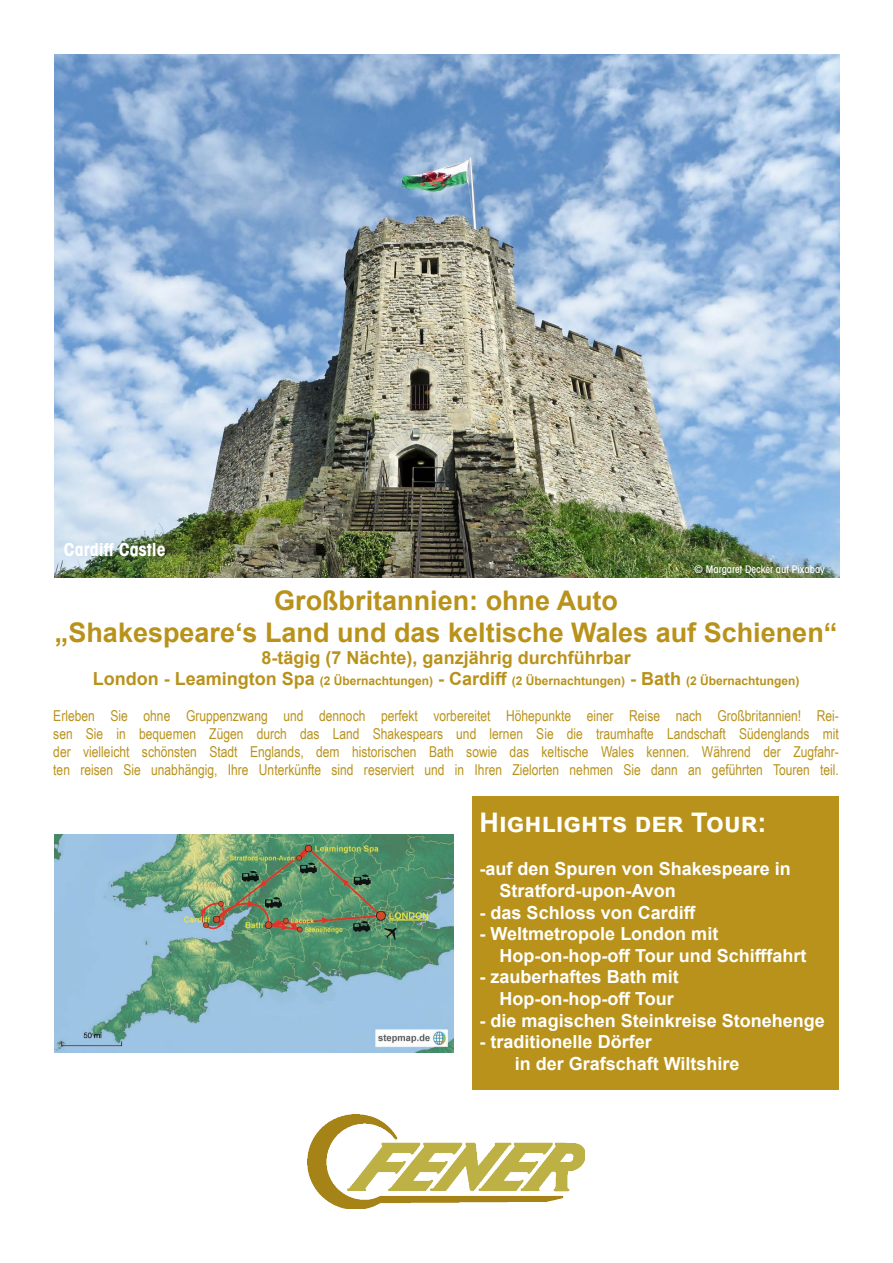
<style>
.page{position:relative;width:893px;height:1263px;background:#fff}
.page>*{position:absolute;margin:0;border:0;box-sizing:border-box;transform-origin:0 0}
.t1{font:700 27px "Arial";color:#b9921b}
.t2{font:700 27px "Arial";color:#fff}
.t3{font:700 18px "Arial";color:#fff}
.t4{font:700 18px "Arial";color:#b9921b}
.t5{font:700 condensed 18px "Avant Garde";color:#fff}
.t6{font:15px/18px "Arial Narrow";color:#b9921b;text-align:justify}
.t7{font:700 12px "Arial";color:#b9921b}
.t8{font:500 condensed 10.5px "Avant Garde";color:#fff}
.s1{font-size:18px}
</style>
<div class="page">
<img style="left:54px;top:54px;width:786px;height:524px">
<img style="left:308px;top:1114px;width:277px;height:95px">
<div style="left:472px;top:796px;width:367px;height:294px;background:#b9921b"></div>
<img style="left:54px;top:835px;width:400px;height:217px">
<p class="t5" style="left:64px;top:538px;width:104px">Cardiff Castle</p>
<p class="t8" style="left:695px;top:563px;width:132px">© Margaret Decker auf Pixabay</p>
<p class="t1" style="left:274px;top:581px;width:345px">Großbritannien: ohne Auto</p>
<p class="t1" style="left:55px;top:614px;width:784px">„Shakespeare‘s Land und das keltische Wales auf Schienen“</p>
<p class="t4" style="left:262px;top:645px;width:371px">8-tägig (7 Nächte), ganzjährig durchführbar</p>
<p class="t7" style="left:93px;top:673px;width:708px"><span class="s1">London - Leamington Spa</span> (2 Übernachtungen) <span class="s1">- Cardiff</span> (2 Übernachtungen) <span class="s1">- Bath</span> (2 Übernachtungen)</p>
<p class="t6" style="left:53px;top:706px;width:787px">Erleben Sie ohne Gruppenzwang und dennoch perfekt vorbereitet Höhepunkte einer Reise nach Großbritannien! Rei&shy;sen Sie in bequemen Zügen durch das Land Shakespears und lernen Sie die traumhafte Landschaft Südenglands mit der vielleicht schönsten Stadt Englands, dem historischen Bath sowie das keltische Wales kennen. Während der Zugfahr&shy;ten reisen Sie unabhängig, Ihre Unterkünfte sind reserviert und in Ihren Zielorten nehmen Sie dann an geführten Touren teil.</p>
<p class="t2" style="left:480px;top:804px;width:288px">Highlights der Tour:</p>
<p class="t3" style="left:480px;top:856px;width:313px">-auf den Spuren von Shakespeare in</p>
<p class="t3" style="left:500px;top:878px;width:178px">Stratford-upon-Avon</p>
<p class="t3" style="left:480px;top:900px;width:218px">- das Schloss von Cardiff</p>
<p class="t3" style="left:480px;top:921px;width:240px">- Weltmetropole London mit</p>
<p class="t3" style="left:500px;top:943px;width:308px">Hop-on-hop-off Tour und Schifffahrt</p>
<p class="t3" style="left:480px;top:964px;width:201px">- zauberhaftes Bath mit</p>
<p class="t3" style="left:500px;top:986px;width:176px">Hop-on-hop-off Tour</p>
<p class="t3" style="left:480px;top:1008px;width:347px">- die magischen Steinkreise Stonehenge</p>
<p class="t3" style="left:480px;top:1029px;width:174px">- traditionelle Dörfer</p>
<p class="t3" style="left:515px;top:1051px;width:226px">in der Grafschaft Wiltshire</p>
</div>
